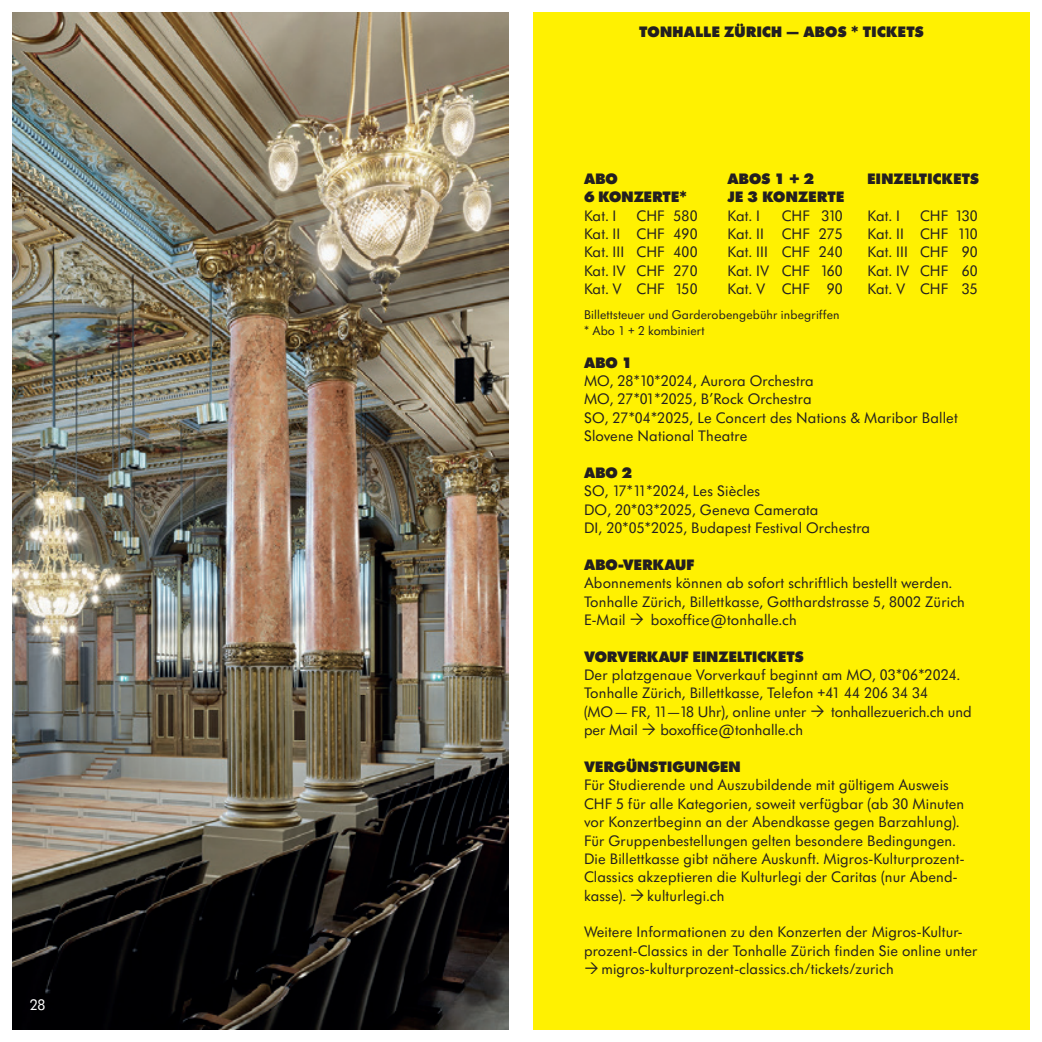
<style>
.page{position:relative;width:1042px;height:1042px;background:#fff}
.page>*{position:absolute;margin:0;border:0;box-sizing:border-box;transform-origin:0 0}
.t1{font:15.75px/18.4px "Futura SB";letter-spacing:.01em;color:#231f20}
.t2{font:800 15.75px "Futura SB";letter-spacing:.01em;color:#231f20}
.t3{font:15.75px "Futura SB";color:#fff}
.t4{font:13.12px/15.8px "Futura SB";letter-spacing:.01em;color:#231f20}
</style>
<div class="page">
<div style="left:533px;top:12px;width:496px;height:1017px;background:#fff101"></div>
<img style="left:12px;top:12px;width:496px;height:1017px">
<p class="t3" style="left:30px;top:996px;width:17px">28</p>
<p class="t2" style="left:639px;top:22px;width:286px">TONHALLE ZÜRICH — ABOS * TICKETS</p>
<p class="t2" style="left:584px;top:169px;width:35px">ABO</p>
<p class="t2" style="left:727px;top:169px;width:88px">ABOS 1 + 2</p>
<p class="t2" style="left:867px;top:169px;width:113px">EINZELTICKETS</p>
<p class="t2" style="left:584px;top:188px;width:104px">6 KONZERTE*</p>
<p class="t2" style="left:727px;top:188px;width:118px">JE 3 KONZERTE</p>
<p class="t1" style="left:584px;top:206px;width:34px">Kat. I</p>
<p class="t1" style="left:636px;top:206px;width:63px">CHF 580</p>
<p class="t1" style="left:727px;top:206px;width:34px">Kat. I</p>
<p class="t1" style="left:782px;top:206px;width:63px">CHF 310</p>
<p class="t1" style="left:867px;top:206px;width:34px">Kat. I</p>
<p class="t1" style="left:920px;top:206px;width:59px">CHF 130</p>
<p class="t1" style="left:584px;top:225px;width:115px">Kat. II CHF 490</p>
<p class="t1" style="left:727px;top:225px;width:117px">Kat. II CHF 275</p>
<p class="t1" style="left:867px;top:225px;width:112px">Kat. II CHF 110</p>
<p class="t1" style="left:584px;top:243px;width:115px">Kat. III CHF 400</p>
<p class="t1" style="left:727px;top:243px;width:117px">Kat. III CHF 240</p>
<p class="t1" style="left:867px;top:243px;width:112px">Kat. III CHF 90</p>
<p class="t1" style="left:584px;top:262px;width:115px">Kat. IV CHF 270</p>
<p class="t1" style="left:727px;top:262px;width:117px">Kat. IV CHF 160</p>
<p class="t1" style="left:867px;top:262px;width:112px">Kat. IV CHF 60</p>
<p class="t1" style="left:584px;top:280px;width:115px">Kat. V CHF 150</p>
<p class="t1" style="left:727px;top:280px;width:117px">Kat. V CHF 90</p>
<p class="t1" style="left:867px;top:280px;width:112px">Kat. V CHF 35</p>
<p class="t4" style="left:584px;top:307px;width:257px">Billettsteuer und Garderobengebühr inbegriffen * Abo 1 + 2 kombiniert</p>
<p class="t2" style="left:584px;top:353px;width:50px">ABO 1</p>
<p class="t1" style="left:584px;top:372px;width:375px">MO, 28*10*2024, Aurora Orchestra<br>MO, 27*01*2025, B’Rock Orchestra<br>SO, 27*04*2025, Le Concert des Nations &amp; Maribor Ballet Slovene National Theatre</p>
<p class="t2" style="left:584px;top:463px;width:50px">ABO 2</p>
<p class="t1" style="left:584px;top:482px;width:288px">SO, 17*11*2024, Les Siècles<br>DO, 20*03*2025, Geneva Camerata<br>DI, 20*05*2025, Budapest Festival Orchestra</p>
<p class="t2" style="left:584px;top:555px;width:112px">ABO-VERKAUF</p>
<p class="t1" style="left:584px;top:574px;width:382px">Abonnements können ab sofort schriftlich bestellt werden.<br>Tonhalle Zürich, Billettkasse, Gotthardstrasse 5, 8002 Zürich<br>E-Mail</p>
<p class="t1" style="left:651px;top:611px;width:147px">boxoffice@tonhalle.ch</p>
<p class="t2" style="left:584px;top:647px;width:221px">VORVERKAUF EINZELTICKETS</p>
<p class="t1" style="left:584px;top:666px;width:378px">Der platzgenaue Vorverkauf beginnt am MO, 03*06*2024.<br>Tonhalle Zürich, Billettkasse, Telefon +41 44 206 34 34 (MO— FR, 11—18 Uhr), online unter</p>
<p class="t1" style="left:831px;top:703px;width:142px">tonhallezuerich.ch und</p>
<p class="t1" style="left:584px;top:721px;width:55px">per Mail</p>
<p class="t1" style="left:660px;top:721px;width:144px">boxoffice@tonhalle.ch</p>
<p class="t2" style="left:584px;top:758px;width:158px">VERGÜNSTIGUNGEN</p>
<p class="t1" style="left:584px;top:776px;width:382px">Für Studierende und Auszubildende mit gültigem Ausweis CHF 5 für alle Kategorien, soweit verfügbar (ab 30 Minuten vor Konzertbeginn an der Abendkasse gegen Barzahlung).<br>Für Gruppenbestellungen gelten besondere Bedingungen.<br>Die Billettkasse gibt nähere Auskunft. Migros-Kulturprozent-Classics akzeptieren die Kulturlegi der Caritas (nur Abend&shy;kasse).</p>
<p class="t1" style="left:647px;top:886px;width:79px">kulturlegi.ch</p>
<p class="t1" style="left:584px;top:923px;width:380px">Weitere Informationen zu den Konzerten der Migros-Kultur-</p>
<p class="t1" style="left:584px;top:941px;width:395px">prozent-Classics in der Tonhalle Zürich finden Sie online unter</p>
<p class="t1" style="left:601px;top:960px;width:294px">migros-kulturprozent-classics.ch/tickets/zurich</p>
</div>
